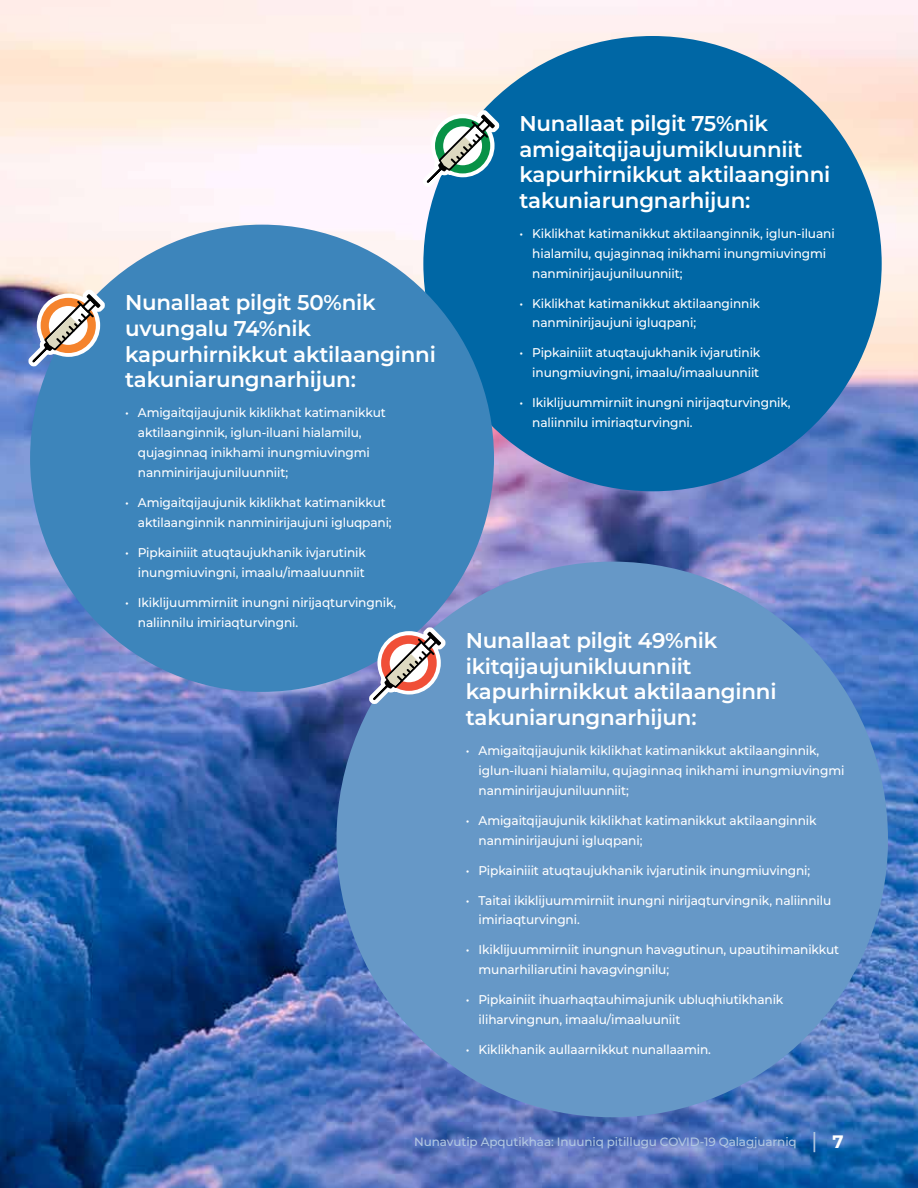
<style>
.page{position:relative;width:918px;height:1188px;background:#fff}
.page>*{position:absolute;margin:0;border:0;box-sizing:border-box;transform-origin:0 0}
.t1{font:600 21.3px/25.7px "Montserrat";letter-spacing:-.01em;color:#fff}
.t2{font:500 12.6px/20px "Montserrat";letter-spacing:-.01em;color:#fff;scale:.96 1}
.t3{font:500 12px "Montserrat";letter-spacing:-.01em;color:#b1c7e1}
.s1{font-size:21.6px}
.s2{font-weight:700;font-size:18px;color:#fff}
</style>
<div class="page">
<img style="left:0;top:0;width:918px;height:1188px">
<div style="left:423px;top:36px;width:459px;height:455px;background:#0067a5;border-radius:50%"></div>
<svg style="left:423px;top:110px;width:76px;height:77px"></svg>
<div style="left:30px;top:225px;width:464px;height:467px;background:#3d85bb;border-radius:50%"></div>
<svg style="left:28px;top:290px;width:77px;height:76px"></svg>
<div style="left:337px;top:562px;width:551px;height:555px;background:#6698c7;border-radius:50%"></div>
<svg style="left:369px;top:627px;width:77px;height:77px"></svg>
<h1 class="t1" style="left:125px;top:289px;width:312px">Nunallaat pilgit 50%nik uvungalu 74%nik kapurhirnikkut aktilaanginni takuniarungnarhijun:</h1>
<p class="t2" style="left:138px;top:402px;width:260px;text-indent:-13px">• Amigaitqijaujunik kiklikhat katimanikkut aktilaanginnik, iglun-iluani hialamilu, qujaginnaq inikhami inungmiuvingmi nanminirijaujuniluunniit;</p>
<p class="t2" style="left:138px;top:492px;width:266px;text-indent:-13px">• Amigaitqijaujunik kiklikhat katimanikkut aktilaanginnik nanminirijaujuni igluqpani;</p>
<p class="t2" style="left:125px;top:542px;width:252px;text-align:right">• Pipkainiiit atuqtaujukhanik ivjarutinik inungmiuvingni, imaalu/imaaluunniit</p>
<p class="t2" style="left:138px;top:592px;width:271px;text-indent:-13px">• Ikiklijuummirniit inungni nirijaqturvingnik, naliinnilu imiriaqturvingni.</p>
<h1 class="t1" style="left:519px;top:110px;width:312px">Nunallaat pilgit 75%nik amigaitqijaujumikluunniit kapurhirnikkut aktilaanginni takuniarungnarhijun:</h1>
<p class="t2" style="left:532px;top:223px;width:317px;text-indent:-13px">• Kiklikhat katimanikkut aktilaanginnik, iglun-iluani hialamilu, qujaginnaq inikhami inungmiuvingmi nanminirijaujuniluunniit;</p>
<p class="t2" style="left:532px;top:293px;width:239px;text-indent:-13px">• Kiklikhat katimanikkut aktilaanginnik nanminirijaujuni igluqpani;</p>
<p class="t2" style="left:519px;top:342px;width:252px;text-align:right">• Pipkainiiit atuqtaujukhanik ivjarutinik inungmiuvingni, imaalu/imaaluunniit</p>
<p class="t2" style="left:532px;top:392px;width:271px;text-indent:-13px">• Ikiklijuummirniit inungni nirijaqturvingnik, naliinnilu imiriaqturvingni.</p>
<h1 class="t1" style="left:466px;top:627px;width:312px">Nunallaat pilgit 49%nik ikitqijaujunikluunniit kapurhirnikkut aktilaanginni takuniarungnarhijun:</h1>
<p class="t2" style="left:479px;top:740px;width:383px;text-indent:-13px">• Amigaitqijaujunik kiklikhat katimanikkut aktilaanginnik, iglun-iluani hialamilu, qujaginnaq inikhami inungmiuvingmi nanminirijaujuniluunniit;</p>
<p class="t2" style="left:479px;top:810px;width:354px;text-indent:-13px">• Amigaitqijaujunik kiklikhat katimanikkut aktilaanginnik nanminirijaujuni igluqpani;</p>
<p class="t2" style="left:466px;top:860px;width:360px">• Pipkainiiit atuqtaujukhanik ivjarutinik inungmiuvingni;</p>
<p class="t2" style="left:479px;top:890px;width:369px;text-indent:-13px">• Taitai ikiklijuummirniit inungni nirijaqturvingnik, naliinnilu imiriaqturvingni.</p>
<p class="t2" style="left:479px;top:939px;width:377px;text-indent:-13px">• Ikiklijuummirniit inungnun havagutinun, upautihimanikkut munarhiliarutini havagvingnilu;</p>
<p class="t2" style="left:479px;top:989px;width:319px;text-indent:-13px">• Pipkainiit ihuarhaqtauhimajunik ubluqhiutikhanik iliharvingnun, imaalu/imaaluuniit</p>
<p class="t2" style="left:466px;top:1039px;width:257px">• Kiklikhanik aullaarnikkut nunallaamin.</p>
<p class="t3" style="left:414px;top:1133px;width:431px">Nunavutip Apqutikhaa: Inuuniq pitillugu COVID-19 Qalagjuarniq <span class="s1">|</span> <span class="s2">7</span></p>
</div>
